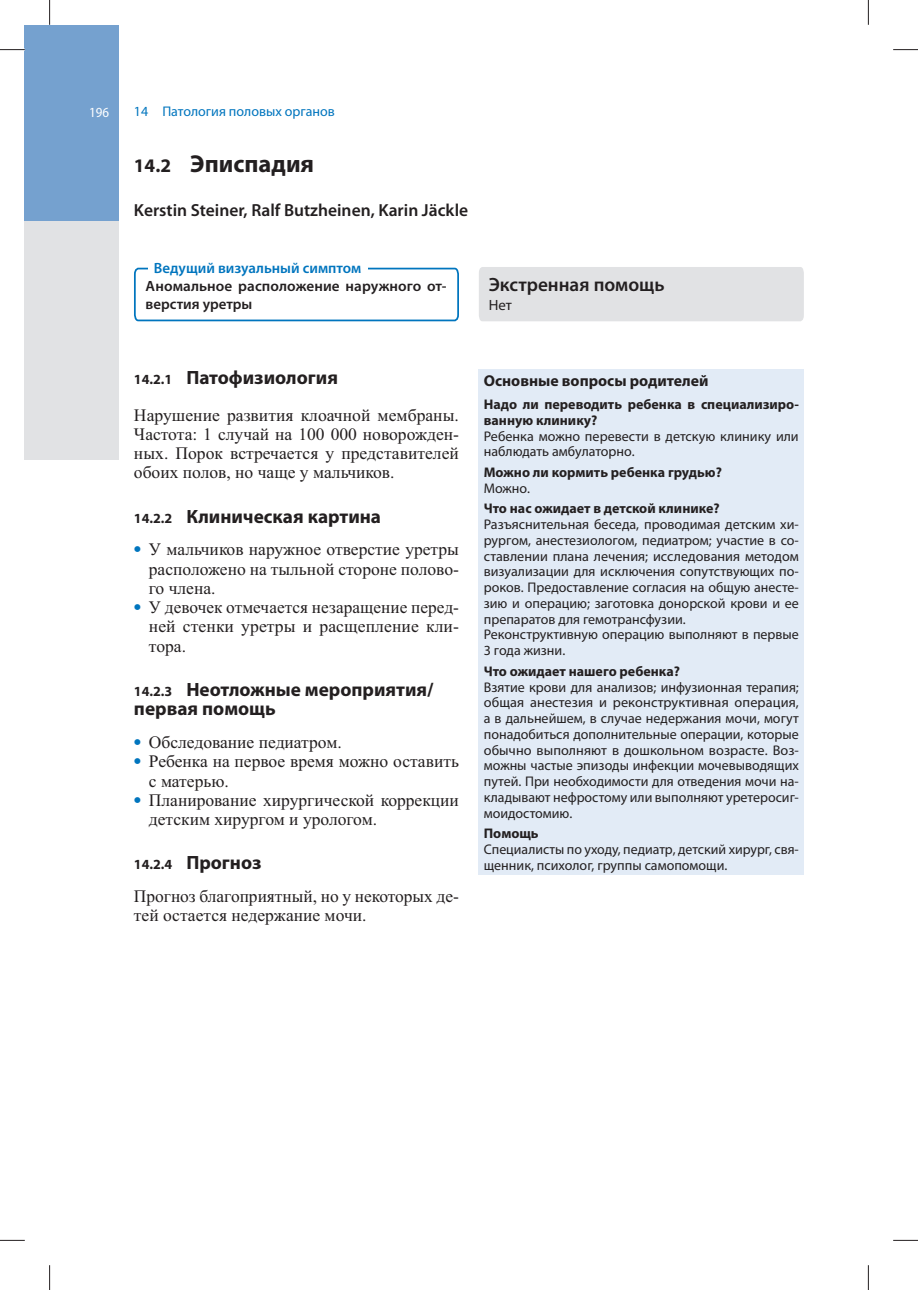
<style>
.page{position:relative;width:918px;height:1290px;background:#fff}
.page>*{position:absolute;margin:0;border:0;box-sizing:border-box;transform-origin:0 0}
.t1{font:700 24.5px "Myriad Pro";color:#231f20}
.t2{font:700 19.25px/19.2px "Myriad Pro";color:#231f20}
.t3{font:600 19.25px "Myriad Pro";color:#231f20}
.t4{font:17.5px/19.2px "Times New Roman";color:#231f20;text-align:justify}
.t5{font:600 17.5px "Myriad Pro";color:#231f20}
.t6{font:700 15.75px "Myriad Pro";color:#231f20}
.t7{font:600 14.88px/17.5px "Myriad Pro";letter-spacing:.005em;color:#231f20}
.t8{font:600 14.88px "Myriad Pro";color:#0075be}
.t9{font:14.88px "Myriad Pro";color:#231f20}
.t10{font:14px/15.8px "Myriad Pro";color:#231f20}
.t11{font:700 14px/15.8px "Myriad Pro";color:#231f20}
.t12{font:14px "Myriad Pro";color:#0075be}
.t13{font:semi-condensed 14px "Myriad Pro";color:#fff}
.s1{font-size:19.25px}
.s2{font-size:14px}
.s3{font-weight:700;font-size:21px;color:#0075be}
</style>
<div class="page">
<div style="left:25px;top:25px;width:94px;height:196px;background:#75a1cf"></div>
<div style="left:25px;top:221px;width:94px;height:238px;background:#e1e2e4"></div>
<svg style="left:134px;top:267px;width:325px;height:55px"></svg>
<div style="left:148px;top:259px;width:219px;height:16px;background:#fff"></div>
<div style="left:479px;top:267px;width:325px;height:54px;background:#e1e2e4"></div>
<div style="left:479px;top:369px;width:325px;height:506px;background:#e2ebf6"></div>
<svg style="left:0;top:49px;width:25px;height:1px"></svg>
<svg style="left:893px;top:49px;width:25px;height:1px"></svg>
<svg style="left:0;top:1240px;width:25px;height:1px"></svg>
<svg style="left:893px;top:1240px;width:25px;height:1px"></svg>
<svg style="left:49px;top:0;width:1px;height:25px"></svg>
<svg style="left:49px;top:1265px;width:1px;height:25px"></svg>
<svg style="left:868px;top:0;width:1px;height:25px"></svg>
<svg style="left:868px;top:1265px;width:1px;height:25px"></svg>
<p class="t13" style="left:89px;top:104px;width:21px">196</p>
<p class="t12" style="left:134px;top:106px;width:202px">14 Патология половых органов</p>
<h1 class="t1" style="left:134px;top:149px;width:182px"><span class="s1">14.2</span> Эписпадия</h1>
<p class="t5" style="left:134px;top:204px;width:336px">Kerstin Steiner, Ralf Butzheinen, Karin Jäckle</p>
<p class="t8" style="left:154px;top:262px;width:209px">Ведущий визуальный симптом</p>
<p class="t7" style="left:146px;top:279px;width:302px">Аномальное расположение наружного от&shy;верстия уретры</p>
<h2 class="t3" style="left:489px;top:277px;width:177px">Экстренная помощь</h2>
<p class="t9" style="left:489px;top:299px;width:25px">Нет</p>
<h2 class="t2" style="left:134px;top:368px;width:205px"><span class="s2">14.2.1</span> Патофизиология</h2>
<p class="t4" style="left:134px;top:407px;width:326px">Нарушение развития клоачной мембраны.<br>Частота: 1 случай на 100 000 новорожден&shy;ных. Порок встречается у представителей обоих полов, но чаще у мальчиков.</p>
<h2 class="t2" style="left:134px;top:506px;width:249px"><span class="s2">14.2.2</span> Клиническая картина</h2>
<p class="t4" style="left:149px;top:542px;width:312px;text-indent:-15px"><span class="s3">•</span> У мальчиков наружное отверстие уретры расположено на тыльной стороне полово&shy;го члена.</p>
<p class="t4" style="left:149px;top:599px;width:312px;text-indent:-15px"><span class="s3">•</span> У девочек отмечается незаращение перед&shy;ней стенки уретры и расщепление кли&shy;тора.</p>
<h2 class="t2" style="left:134px;top:679px;width:301px"><span class="s2">14.2.3</span> Неотложные мероприятия/ первая помощь</h2>
<p class="t4" style="left:134px;top:734px;width:209px"><span class="s3">•</span> Обследование педиатром.</p>
<p class="t4" style="left:149px;top:753px;width:312px;text-indent:-15px"><span class="s3">•</span> Ребенка на первое время можно оставить с матерью.</p>
<p class="t4" style="left:149px;top:792px;width:312px;text-indent:-15px"><span class="s3">•</span> Планирование хирургической коррекции детским хирургом и урологом.</p>
<h2 class="t2" style="left:134px;top:853px;width:129px"><span class="s2">14.2.4</span> Прогноз</h2>
<p class="t4" style="left:134px;top:888px;width:326px">Прогноз благоприятный, но у некоторых де&shy;тей остается недержание мочи.</p>
<p class="t6" style="left:484px;top:371px;width:226px">Основные вопросы родителей</p>
<p class="t11" style="left:484px;top:396px;width:317px">Надо ли переводить ребенка в специализиро&shy;ванную клинику?</p>
<p class="t10" style="left:484px;top:429px;width:316px">Ребенка можно перевести в детскую клинику или наблюдать амбулаторно.</p>
<p class="t11" style="left:484px;top:464px;width:240px">Можно ли кормить ребенка грудью?</p>
<p class="t10" style="left:484px;top:481px;width:48px">Можно.</p>
<p class="t11" style="left:484px;top:501px;width:237px">Что нас ожидает в детской клинике?</p>
<p class="t10" style="left:484px;top:518px;width:317px">Разъяснительная беседа, проводимая детским хи&shy;рургом, анестезиологом, педиатром; участие в со&shy;ставлении плана лечения; исследования методом визуализации для исключения сопутствующих по&shy;роков. Предоставление согласия на общую анесте&shy;зию и операцию; заготовка донорской крови и ее препаратов для гемотрансфузии.<br>Реконструктивную операцию выполняют в первые 3 года жизни.</p>
<p class="t11" style="left:484px;top:663px;width:198px">Что ожидает нашего ребенка?</p>
<p class="t10" style="left:484px;top:680px;width:317px;text-align:justify">Взятие крови для анализов; инфузионная терапия; общая анестезия и реконструктивная операция, а в дальнейшем, в случае недержания мочи, могут понадобиться дополнительные операции, которые обычно выполняют в дошкольном возрасте. Воз&shy;можны частые эпизоды инфекции мочевыводящих путей. При необходимости для отведения мочи на&shy;кладывают нефростому или выполняют уретеросиг&shy;моидостомию.</p>
<p class="t11" style="left:484px;top:826px;width:56px">Помощь</p>
<p class="t10" style="left:484px;top:843px;width:317px">Специалисты по уходу, педиатр, детский хирург, свя&shy;щенник, психолог, группы самопомощи.</p>
</div>
